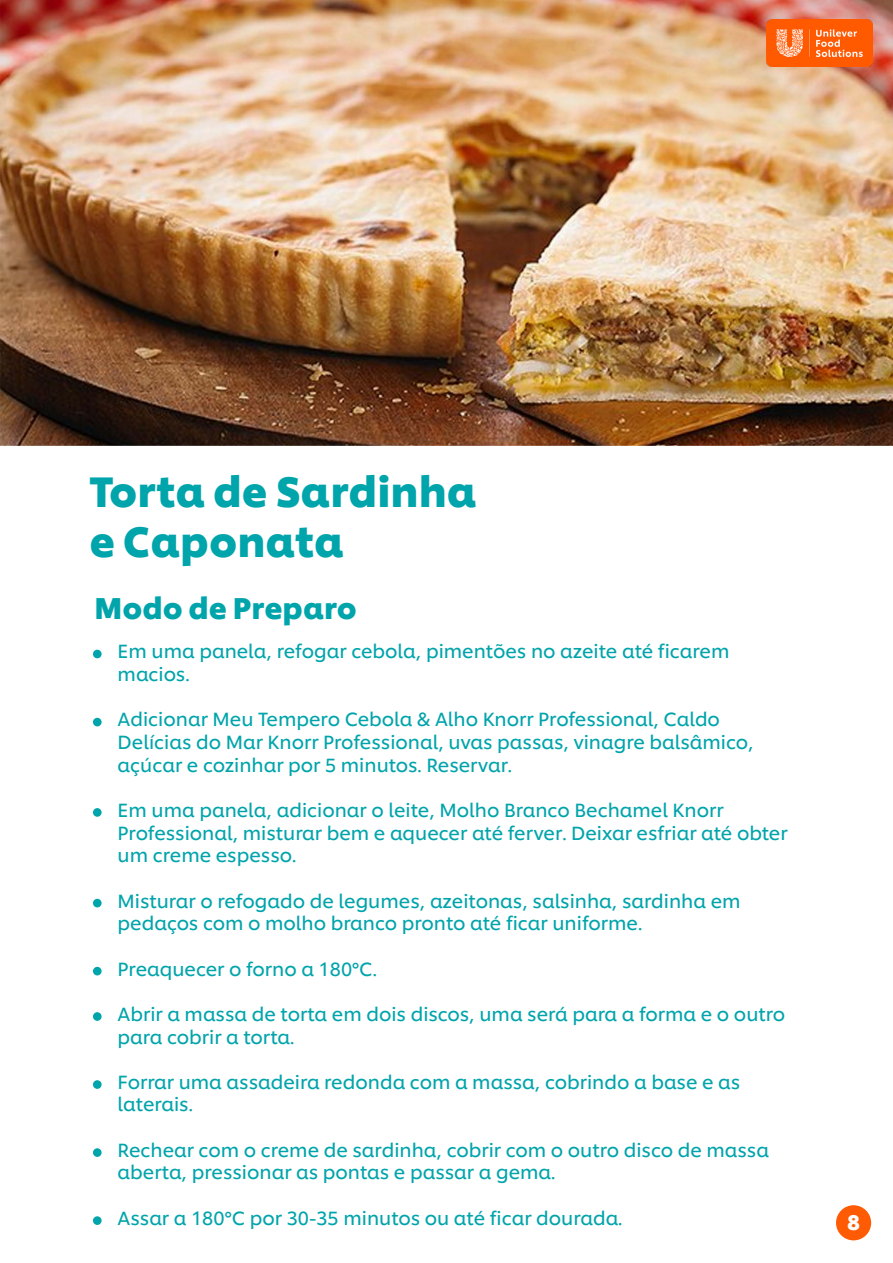
<style>
.page{position:relative;width:893px;height:1263px;background:#fff}
.page>*{position:absolute;margin:0;border:0;box-sizing:border-box;transform-origin:0 0}
.t1{font:700 42px/50.4px "Unilever Shilling";color:#00a4ab}
.t2{font:700 29.7px "Unilever Shilling";color:#00a4ab}
.t3{font:700 21px "Unilever Shilling";color:#fff}
.t4{font:18.9px/22.6px "Unilever Shilling";color:#00a4ab}
</style>
<div class="page">
<img style="left:0;top:0;width:893px;height:445px">
<div style="left:93px;top:650px;width:9px;height:8px;background:#00a4ab;border-radius:50%"></div>
<div style="left:93px;top:718px;width:9px;height:8px;background:#00a4ab;border-radius:50%"></div>
<div style="left:93px;top:808px;width:9px;height:9px;background:#00a4ab;border-radius:50%"></div>
<div style="left:93px;top:1012px;width:9px;height:9px;background:#00a4ab;border-radius:50%"></div>
<div style="left:93px;top:1080px;width:9px;height:9px;background:#00a4ab;border-radius:50%"></div>
<div style="left:93px;top:1148px;width:9px;height:9px;background:#00a4ab;border-radius:50%"></div>
<div style="left:93px;top:1216px;width:9px;height:9px;background:#00a4ab;border-radius:50%"></div>
<div style="left:93px;top:899px;width:9px;height:8px;background:#00a4ab;border-radius:50%"></div>
<div style="left:93px;top:967px;width:9px;height:8px;background:#00a4ab;border-radius:50%"></div>
<div style="left:836px;top:1205px;width:35px;height:35px;background:#ff5a04;border-radius:50%"></div>
<img style="left:766px;top:19px;width:106px;height:48px">
<h1 class="t1" style="left:90px;top:462px;width:388px">Torta de Sardinha e Caponata</h1>
<h2 class="t2" style="left:95px;top:585px;width:264px">Modo de Preparo</h2>
<p class="t4" style="left:118px;top:639px;width:613px">Em uma panela, refogar cebola, pimentões no azeite até ficarem macios.</p>
<p class="t4" style="left:118px;top:706px;width:638px">Adicionar Meu Tempero Cebola &amp; Alho Knorr Professional, Caldo<br>Delícias do Mar Knorr Professional, uvas passas, vinagre balsâmico, açúcar e cozinhar por 5 minutos. Reservar.</p>
<p class="t4" style="left:118px;top:797px;width:672px">Em uma panela, adicionar o leite, Molho Branco Bechamel Knorr<br>Professional, misturar bem e aquecer até ferver. Deixar esfriar até obter um creme espesso.</p>
<p class="t4" style="left:118px;top:888px;width:624px">Misturar o refogado de legumes, azeitonas, salsinha, sardinha em pedaços com o molho branco pronto até ficar uniforme.</p>
<p class="t4" style="left:118px;top:956px;width:261px">Preaquecer o forno a 180°C.</p>
<p class="t4" style="left:118px;top:1001px;width:669px">Abrir a massa de torta em dois discos, uma será para a forma e o outro para cobrir a torta.</p>
<p class="t4" style="left:118px;top:1069px;width:624px">Forrar uma assadeira redonda com a massa, cobrindo a base e as laterais.</p>
<p class="t4" style="left:118px;top:1137px;width:653px">Rechear com o creme de sardinha, cobrir com o outro disco de massa aberta, pressionar as pontas e passar a gema.</p>
<p class="t4" style="left:118px;top:1205px;width:506px">Assar a 180°C por 30-35 minutos ou até ficar dourada.</p>
<p class="t3" style="left:847px;top:1206px;width:15px">8</p>
</div>
